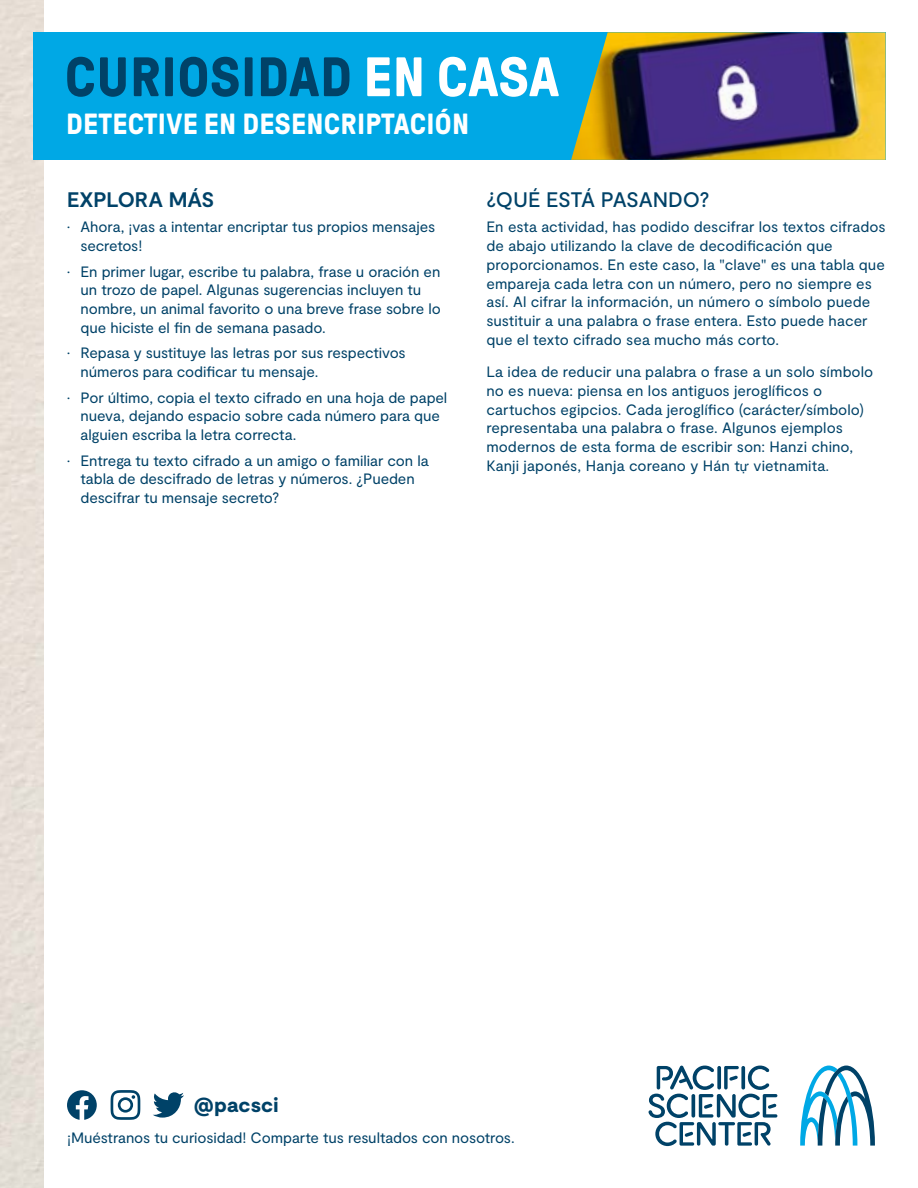
<style>
.page{position:relative;width:918px;height:1188px;background:#fff}
.page>*{position:absolute;margin:0;border:0;box-sizing:border-box;transform-origin:0 0}
.t1{font:700 55.5px "GT Pressura";letter-spacing:.01em;color:#004268}
.t2{font:700 29.1px "GT Pressura";letter-spacing:.01em;color:#fff}
.t3{font:500 21px "Moderat";letter-spacing:-.02em;color:#004268}
.t4{font:700 21px "Moderat";letter-spacing:-.005em;color:#004268}
.t5{font:900 20.4px "Moderat";letter-spacing:.01em;color:#004268}
.t6{font:15px/18.8px "Moderat";letter-spacing:-.005em;color:#004268}
.s1{color:#fff}
.s2{font-family:"Helvetica";font-size:13.5px}
.s3{font-family:"Calibri"}
</style>
<div class="page">
<div style="left:33px;top:32px;width:853px;height:128px;background:#00a8e5"></div>
<img style="left:571px;top:32px;width:315px;height:128px">
<svg style="left:800px;top:1066px;width:75px;height:80px"></svg>
<svg style="left:648px;top:1065px;width:129px;height:81px"></svg>
<svg style="left:153px;top:1092px;width:31px;height:26px"></svg>
<svg style="left:111px;top:1090px;width:29px;height:30px"></svg>
<svg style="left:67px;top:1090px;width:30px;height:30px"></svg>
<h1 class="t1" style="left:65px;top:47px;width:496px">CURIOSIDAD <span class="s1">EN CASA</span></h1>
<h2 class="t2" style="left:66px;top:108px;width:405px">DETECTIVE EN DESENCRIPTACIÓN</h2>
<h3 class="t4" style="left:67px;top:187px;width:149px">EXPLORA MÁS</h3>
<p class="t6" style="left:81px;top:218px;width:356px;text-indent:-14px">• Ahora, ¡vas a intentar encriptar tus propios mensajes secretos!</p>
<p class="t6" style="left:81px;top:262px;width:362px;text-indent:-14px">• En primer lugar, escribe tu palabra, frase u oración en un trozo de papel. Algunas sugerencias incluyen tu nombre, un animal favorito o una breve frase sobre lo que hiciste el fin de semana pasado.</p>
<p class="t6" style="left:81px;top:344px;width:327px;text-indent:-14px">• Repasa y sustituye las letras por sus respectivos números para codificar tu mensaje.</p>
<p class="t6" style="left:81px;top:388px;width:368px;text-indent:-14px">• Por último, copia el texto cifrado en una hoja de papel nueva, dejando espacio sobre cada número para que alguien escriba la letra correcta.</p>
<p class="t6" style="left:81px;top:451px;width:350px;text-indent:-14px">• Entrega tu texto cifrado a un amigo o familiar con la tabla de descifrado de letras y números. ¿Pueden descifrar tu mensaje secreto?</p>
<h3 class="t3" style="left:486px;top:187px;width:225px">¿QUÉ ESTÁ PASANDO?</h3>
<p class="t6" style="left:486px;top:218px;width:401px">En esta actividad, has podido descifrar los textos cifrados de abajo utilizando la clave de decodificación que proporcionamos. En este caso, la "clave" es una tabla que empareja cada letra con un número, pero no siempre es así. Al cifrar la información, un número o símbolo puede sustituir a una palabra o frase entera. Esto puede hacer que el texto cifrado sea mucho más corto.</p>
<p class="t6" style="left:486px;top:363px;width:388px">La idea de reducir una palabra o frase a un solo símbolo no es nueva: piensa en los antiguos jeroglíficos o cartuchos egipcios. Cada jeroglífico (carácter/símbolo) representaba una palabra o frase. Algunos ejemplos modernos de esta forma de escribir son: Hanzi chino, Kanji japonés, Hanja coreano y Hán t<span class="s2">ự</span> vietnamita<span class="s3">.</span></p>
<h3 class="t5" style="left:194px;top:1093px;width:86px">@pacsci</h3>
<p class="t6" style="left:67px;top:1129px;width:449px">¡Muéstranos tu curiosidad! Comparte tus resultados con nosotros.</p>
</div>
